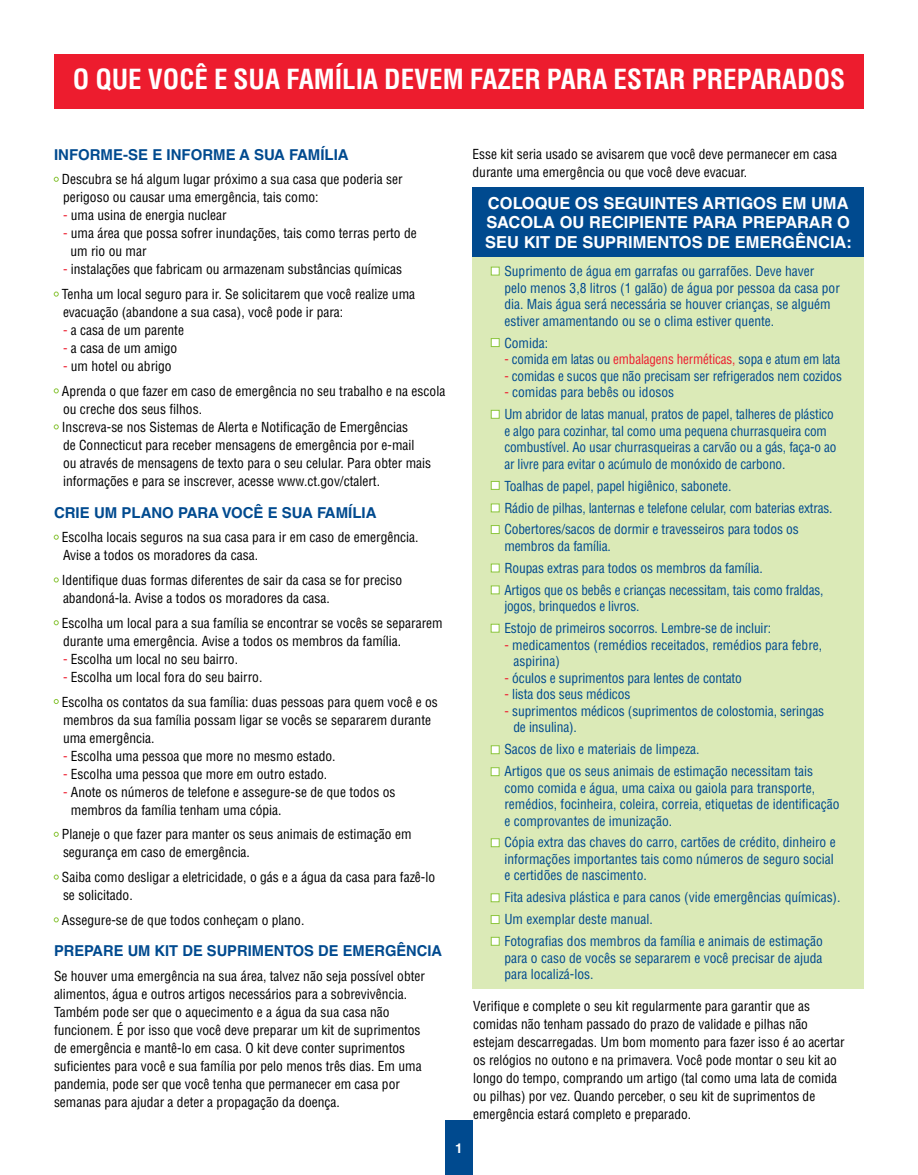
<style>
.page{position:relative;width:918px;height:1175px;background:#fff}
.page>*{position:absolute;margin:0;border:0;box-sizing:border-box;transform-origin:0 0}
.t1{font:700 condensed 27px "Helvetica LT Std";color:#fff}
.t2{font:700 16.5px/19.5px "Helvetica LT Std";color:#fff}
.t3{font:700 15px "Helvetica LT Std";color:#004a8f}
.t4{font:condensed 13.5px/18px "Helvetica LT Std";color:#000}
.t5{font:condensed 13.5px/16.5px "Helvetica LT Std";color:#004a8f}
.t6{font:700 13.5px "Helvetica LT Std";color:#fff}
.s1{color:#ed1c2e}
</style>
<div class="page">
<div style="left:472px;top:256px;width:392px;height:733px;background:#dbeab7"></div>
<div style="left:472px;top:188px;width:392px;height:69px;background:#004a8f"></div>
<div style="left:445px;top:1120px;width:27px;height:54px;background:#004a8f"></div>
<div style="left:54px;top:54px;width:810px;height:54px;background:#ed1c2e"></div>
<svg style="left:54px;top:177px;width:5px;height:5px"></svg>
<svg style="left:54px;top:292px;width:5px;height:4px"></svg>
<svg style="left:54px;top:388px;width:5px;height:5px"></svg>
<svg style="left:54px;top:424px;width:5px;height:5px"></svg>
<svg style="left:54px;top:535px;width:5px;height:4px"></svg>
<svg style="left:54px;top:577px;width:5px;height:5px"></svg>
<svg style="left:54px;top:620px;width:5px;height:5px"></svg>
<svg style="left:54px;top:699px;width:5px;height:5px"></svg>
<svg style="left:54px;top:832px;width:5px;height:4px"></svg>
<svg style="left:54px;top:874px;width:5px;height:5px"></svg>
<svg style="left:54px;top:917px;width:5px;height:5px"></svg>
<div style="left:491px;top:267px;width:9px;height:8px;background:#fff;border:1px solid #8dc63f"></div>
<div style="left:491px;top:338px;width:9px;height:9px;background:#fff;border:1px solid #8dc63f"></div>
<div style="left:491px;top:410px;width:9px;height:9px;background:#fff;border:1px solid #8dc63f"></div>
<div style="left:491px;top:481px;width:9px;height:9px;background:#fff;border:1px solid #8dc63f"></div>
<div style="left:491px;top:503px;width:9px;height:9px;background:#fff;border:1px solid #8dc63f"></div>
<div style="left:491px;top:525px;width:9px;height:9px;background:#fff;border:1px solid #8dc63f"></div>
<div style="left:491px;top:563px;width:9px;height:9px;background:#fff;border:1px solid #8dc63f"></div>
<div style="left:491px;top:585px;width:9px;height:9px;background:#fff;border:1px solid #8dc63f"></div>
<div style="left:491px;top:745px;width:9px;height:9px;background:#fff;border:1px solid #8dc63f"></div>
<div style="left:491px;top:767px;width:9px;height:9px;background:#fff;border:1px solid #8dc63f"></div>
<div style="left:491px;top:838px;width:9px;height:9px;background:#fff;border:1px solid #8dc63f"></div>
<div style="left:491px;top:893px;width:9px;height:9px;background:#fff;border:1px solid #8dc63f"></div>
<div style="left:491px;top:915px;width:9px;height:9px;background:#fff;border:1px solid #8dc63f"></div>
<div style="left:491px;top:937px;width:9px;height:8px;background:#fff;border:1px solid #8dc63f"></div>
<div style="left:491px;top:624px;width:9px;height:8px;background:#fff;border:1px solid #8dc63f"></div>
<h1 class="t1" style="left:73px;top:62px;width:774px">O QUE VOCÊ E SUA FAMÍLIA DEVEM FAZER PARA ESTAR PREPARADOS</h1>
<p class="t3" style="left:54px;top:145px;width:296px">INFORME-SE E INFORME A SUA FAMÍLIA</p>
<p class="t4" style="left:62px;top:170px;width:342px">Descubra se há algum lugar próximo a sua casa que poderia ser perigoso ou causar uma emergência, tais como:</p>
<p class="t4" style="left:63px;top:206px;width:165px"><span class="s1">-</span> uma usina de energia nuclear</p>
<p class="t4" style="left:71px;top:224px;width:348px;text-indent:-8px"><span class="s1">-</span> uma área que possa sofrer inundações, tais como terras perto de um rio ou mar</p>
<p class="t4" style="left:62px;top:257px;width:355px;line-height:24.8px"><span class="s1">-</span> instalações que fabricam ou armazenam substâncias químicas<br>Tenha um local seguro para ir. Se solicitarem que você realize uma</p>
<p class="t4" style="left:63px;top:303px;width:282px">evacuação (abandone a sua casa), você pode ir para:</p>
<p class="t4" style="left:63px;top:321px;width:123px"><span class="s1">-</span> a casa de um parente</p>
<p class="t4" style="left:63px;top:339px;width:116px"><span class="s1">-</span> a casa de um amigo</p>
<p class="t4" style="left:62px;top:354px;width:385px;line-height:24.8px"><span class="s1">-</span> um hotel ou abrigo<br>Aprenda o que fazer em caso de emergência no seu trabalho e na escola</p>
<p class="t4" style="left:62px;top:400px;width:371px">ou creche dos seus filhos.<br>Inscreva-se nos Sistemas de Alerta e Notificação de Emergências<br>de Connecticut para receber mensagens de emergência por e-mail<br>ou através de mensagens de texto para o seu celular. Para obter mais informações e para se inscrever, acesse www.ct.gov/ctalert.</p>
<p class="t3" style="left:54px;top:503px;width:324px">CRIE UM PLANO PARA VOCÊ E SUA FAMÍLIA</p>
<p class="t4" style="left:62px;top:528px;width:358px">Escolha locais seguros na sua casa para ir em caso de emergência.<br>Avise a todos os moradores da casa.</p>
<p class="t4" style="left:62px;top:571px;width:342px">Identifique duas formas diferentes de sair da casa se for preciso abandoná-la. Avise a todos os moradores da casa.</p>
<p class="t4" style="left:62px;top:614px;width:382px">Escolha um local para a sua família se encontrar se vocês se separarem durante uma emergência. Avise a todos os membros da família.</p>
<p class="t4" style="left:63px;top:650px;width:177px"><span class="s1">-</span> Escolha um local no seu bairro.</p>
<p class="t4" style="left:62px;top:664px;width:377px;line-height:24.8px"><span class="s1">-</span> Escolha um local fora do seu bairro.<br>Escolha os contatos da sua família: duas pessoas para quem você e os</p>
<p class="t4" style="left:63px;top:710px;width:370px">membros da sua família possam ligar se vocês se separarem durante uma emergência.</p>
<p class="t4" style="left:63px;top:746px;width:274px"><span class="s1">-</span> Escolha uma pessoa que more no mesmo estado.</p>
<p class="t4" style="left:63px;top:764px;width:266px"><span class="s1">-</span> Escolha uma pessoa que more em outro estado.</p>
<p class="t4" style="left:71px;top:782px;width:326px;text-indent:-8px"><span class="s1">-</span> Anote os números de telefone e assegure-se de que todos os membros da família tenham uma cópia.</p>
<p class="t4" style="left:62px;top:825px;width:351px">Planeje o que fazer para manter os seus animais de estimação em segurança em caso de emergência.</p>
<p class="t4" style="left:62px;top:868px;width:375px">Saiba como desligar a eletricidade, o gás e a água da casa para fazê-lo se solicitado.</p>
<p class="t4" style="left:62px;top:911px;width:244px">Assegure-se de que todos conheçam o plano.</p>
<p class="t3" style="left:54px;top:942px;width:390px">PREPARE UM KIT DE SUPRIMENTOS DE EMERGÊNCIA</p>
<p class="t4" style="left:54px;top:967px;width:373px">Se houver uma emergência na sua área, talvez não seja possível obter alimentos, água e outros artigos necessários para a sobrevivência.<br>Também pode ser que o aquecimento e a água da sua casa não funcionem. É por isso que você deve preparar um kit de suprimentos de emergência e mantê-lo em casa. O kit deve conter suprimentos suficientes para você e sua família por pelo menos três dias. Em uma pandemia, pode ser que você tenha que permanecer em casa por semanas para ajudar a deter a propagação da doença.</p>
<p class="t6" style="left:455px;top:1139px;width:9px">1</p>
<p class="t4" style="left:472px;top:144px;width:366px">Esse kit seria usado se avisarem que você deve permanecer em casa durante uma emergência ou que você deve evacuar.</p>
<p class="t2" style="left:485px;top:193px;width:368px">COLOQUE OS SEGUINTES ARTIGOS EM UMA<br>SACOLA OU RECIPIENTE PARA PREPARAR O<br>SEU KIT DE SUPRIMENTOS DE EMERGÊNCIA:</p>
<p class="t5" style="left:504px;top:263px;width:337px">Suprimento de água em garrafas ou garrafões. Deve haver pelo menos 3,8 litros (1 galão) de água por pessoa da casa por dia. Mais água será necessária se houver crianças, se alguém estiver amamentando ou se o clima estiver quente.</p>
<p class="t5" style="left:504px;top:334px;width:45px">Comida:</p>
<p class="t5" style="left:504px;top:351px;width:337px"><span class="s1">-</span> comida em latas ou <span class="s1">embalagens herméticas,</span> sopa e atum em lata</p>
<p class="t5" style="left:504px;top:367px;width:339px"><span class="s1">-</span> comidas e sucos que não precisam ser refrigerados nem cozidos</p>
<p class="t5" style="left:504px;top:381px;width:331px;line-height:21.9px"><span class="s1">-</span> comidas para bebês ou idosos<br>Um abridor de latas manual, pratos de papel, talheres de plástico</p>
<p class="t5" style="left:504px;top:422px;width:334px">e algo para cozinhar, tal como uma pequena churrasqueira com combustível. Ao usar churrasqueiras a carvão ou a gás, faça-o ao ar livre para evitar o acúmulo de monóxido de carbono.</p>
<p class="t5" style="left:504px;top:474px;width:330px;line-height:21.9px">Toalhas de papel, papel higiênico, sabonete.<br>Rádio de pilhas, lanternas e telefone celular, com baterias extras.<br>Cobertores/sacos de dormir e travesseiros para todos os</p>
<p class="t5" style="left:504px;top:535px;width:321px;line-height:21.9px">membros da família.<br>Roupas extras para todos os membros da família.<br>Artigos que os bebês e crianças necessitam, tais como fraldas,</p>
<p class="t5" style="left:504px;top:595px;width:268px;line-height:21.9px">jogos, brinquedos e livros.<br>Estojo de primeiros socorros. Lembre-se de incluir:</p>
<p class="t5" style="left:513px;top:636px;width:310px;text-indent:-9px"><span class="s1">-</span> medicamentos (remédios receitados, remédios para febre, aspirina)</p>
<p class="t5" style="left:504px;top:669px;width:239px"><span class="s1">-</span> óculos e suprimentos para lentes de contato</p>
<p class="t5" style="left:504px;top:686px;width:128px"><span class="s1">-</span> lista dos seus médicos</p>
<p class="t5" style="left:513px;top:702px;width:312px;text-indent:-9px"><span class="s1">-</span> suprimentos médicos (suprimentos de colostomia, seringas de insulina).</p>
<p class="t5" style="left:504px;top:738px;width:310px;line-height:21.9px">Sacos de lixo e materiais de limpeza.<br>Artigos que os seus animais de estimação necessitam tais</p>
<p class="t5" style="left:504px;top:779px;width:337px">como comida e água, uma caixa ou gaiola para transporte, remédios, focinheira, coleira, correia, etiquetas de identificação e comprovantes de imunização.</p>
<p class="t5" style="left:504px;top:834px;width:333px">Cópia extra das chaves do carro, cartões de crédito, dinheiro e informações importantes tais como números de seguro social e certidões de nascimento.</p>
<p class="t5" style="left:504px;top:886px;width:338px;line-height:21.9px">Fita adesiva plástica e para canos (vide emergências químicas).<br>Um exemplar deste manual.<br>Fotografias dos membros da família e animais de estimação</p>
<p class="t5" style="left:504px;top:949px;width:320px">para o caso de vocês se separarem e você precisar de ajuda para localizá-los.</p>
<p class="t4" style="left:473px;top:996px;width:373px">Verifique e complete o seu kit regularmente para garantir que as comidas não tenham passado do prazo de validade e pilhas não estejam descarregadas. Um bom momento para fazer isso é ao acertar os relógios no outono e na primavera. Você pode montar o seu kit ao longo do tempo, comprando um artigo (tal como uma lata de comida ou pilhas) por vez. Quando perceber, o seu kit de suprimentos de emergência estará completo e preparado.</p>
</div>
